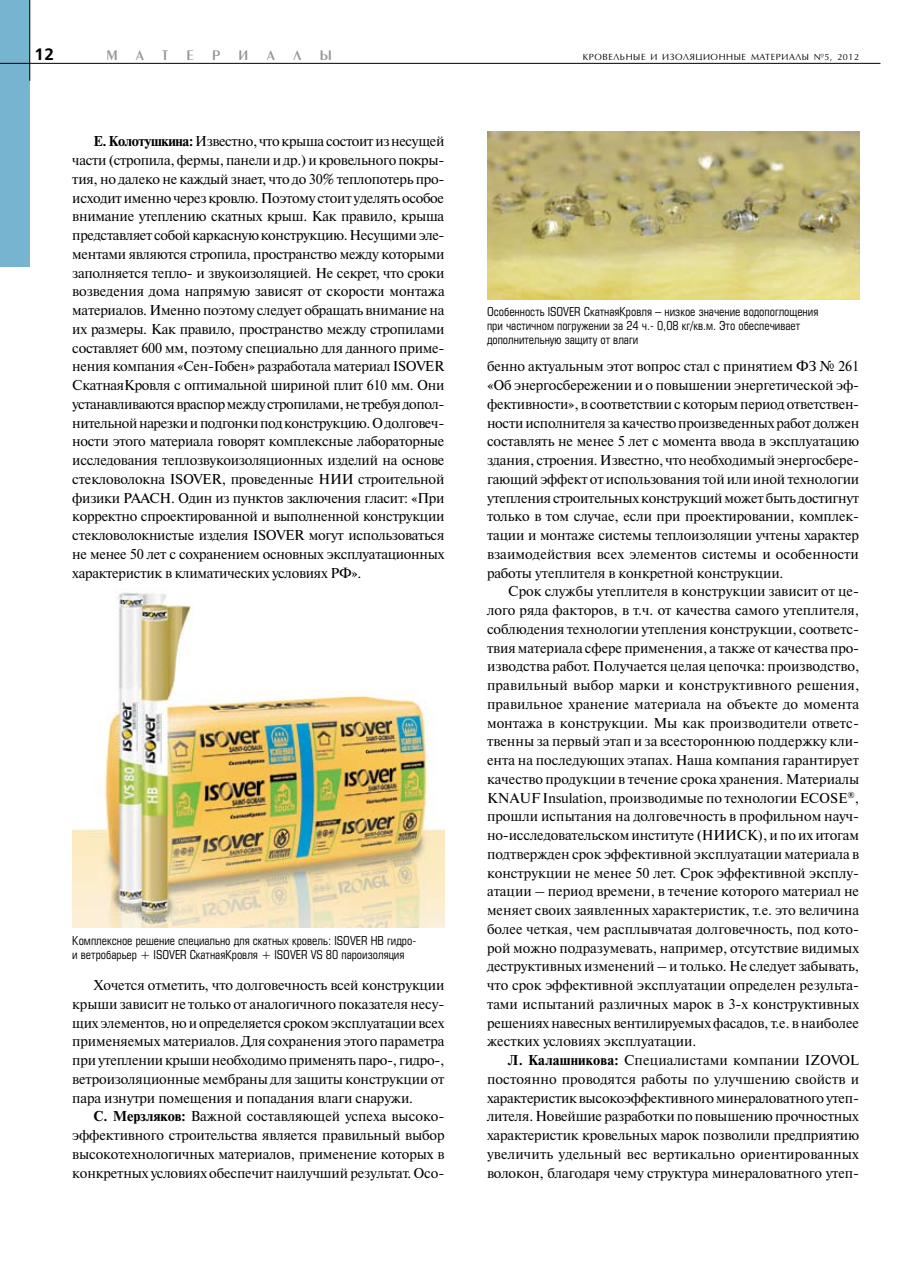
<style>
.page{position:relative;width:923px;height:1263px;background:#fff}
.page>*{position:absolute;margin:0;border:0;box-sizing:border-box;transform-origin:0 0}
.t1{font:700 16.5px "Free Set C";color:#000}
.t2{font:14.55px "Penta Demi";color:#939598}
.t3{font:14.25px/18.8px "Newton C";letter-spacing:-.01em;color:#000;text-align:justify}
.t4{font:12px/14.2px "Europe Cond";color:#000}
.t5{font:9px "AG Opus";letter-spacing:.065em;color:#000}
.s1{font-weight:700}
</style>
<div class="page">
<div style="left:0;top:0;width:30px;height:267px;background:#76b4cf"></div>
<img style="left:72px;top:592px;width:372px;height:336px">
<img style="left:487px;top:132px;width:372px;height:167px">
<hr style="left:29px;top:0;width:1px;height:81px;background:#000">
<hr style="left:0;top:63px;width:880px;height:1px;background:#000">
<p class="t1" style="left:34px;top:45px;width:22px">12</p>
<p class="t2" style="left:106px;top:48px;width:13px">М</p>
<p class="t2" style="left:136px;top:48px;width:34px">А Т</p>
<p class="t2" style="left:186px;top:48px;width:9px">Е</p>
<p class="t2" style="left:212px;top:48px;width:9px">Р</p>
<p class="t2" style="left:238px;top:48px;width:11px">И</p>
<p class="t2" style="left:267px;top:48px;width:10px">А</p>
<p class="t2" style="left:293px;top:48px;width:9px">Л</p>
<p class="t2" style="left:320px;top:48px;width:14px">Ы</p>
<p class="t5" style="left:583px;top:51px;width:278px">КРОВЕЛЬНЫЕ И ИЗОЛЯЦИОННЫЕ МАТЕРИАЛЫ №5, 2012</p>
<p class="t3" style="left:72px;top:132px;width:374px;text-indent:21px"><span class="s1">Е. Колотушкина:</span> Известно, что крыша состоит из несущей части (стропила, фермы, панели и др.) и кровельного покры&shy;тия, но далеко не каждый знает, что до 30% теплопотерь про&shy;исходит именно через кровлю. Поэтому стоит уделять особое внимание утеплению скатных крыш. Как правило, крыша представляет собой каркасную конструкцию. Несущими эле&shy;ментами являются стропила, пространство между которыми заполняется тепло- и звукоизоляцией. Не секрет, что сроки возведения дома напрямую зависят от скорости монтажа материалов. Именно поэтому следует обращать внимание на их размеры. Как правило, пространство между стропилами составляет 600 мм, поэтому специально для данного приме&shy;нения компания «Сен-Гобен» разработала материал ISOVER СкатнаяКровля с оптимальной шириной плит 610 мм. Они устанавливаются враспор между стропилами, не требуя допол&shy;нительной нарезки и подгонки под конструкцию. О долговеч&shy;ности этого материала говорят комплексные лабораторные исследования теплозвукоизоляционных изделий на основе стекловолокна ISOVER, проведенные НИИ строительной физики РААСН. Один из пунктов заключения гласит: «При корректно спроектированной и выполненной конструкции стекловолокнистые изделия ISOVER могут использоваться не менее 50 лет с сохранением основных эксплуатационных характеристик в климатических условиях РФ».</p>
<p class="t4" style="left:72px;top:933px;width:345px">Комплексное решение специально для скатных кровель: ISOVER HB гидро&shy;и ветробарьер + ISOVER СкатнаяКровля + ISOVER VS 80 пароизоляция</p>
<p class="t3" style="left:72px;top:976px;width:374px;text-indent:21px">Хочется отметить, что долговечность всей конструкции крыши зависит не только от аналогичного показателя несу&shy;щих элементов, но и определяется сроком эксплуатации всех применяемых материалов. Для сохранения этого параметра при утеплении крыши необходимо применять паро-, гидро-, ветроизоляционные мембраны для защиты конструкции от пара изнутри помещения и попадания влаги снаружи.</p>
<p class="t3" style="left:72px;top:1107px;width:374px;text-indent:21px"><span class="s1">С. Мерзляков:</span> Важной составляющей успеха высоко&shy;эффективного строительства является правильный выбор высокотехнологичных материалов, применение которых в конкретных условиях обеспечит наилучший результат. Осо-</p>
<p class="t4" style="left:487px;top:304px;width:333px">Особенность ISOVER СкатнаяКровля – низкое значение водопоглощения при частичном погружении за 24 ч.- 0,08 кг/кв.м. Это обеспечивает дополнительную защиту от влаги</p>
<p class="t3" style="left:487px;top:357px;width:374px">бенно актуальным этот вопрос стал с принятием ФЗ № 261 «Об энергосбережении и о повышении энергетической эф&shy;фективности», в соответствии с которым период ответствен&shy;ности исполнителя за качество произведенных работ должен составлять не менее 5 лет с момента ввода в эксплуатацию здания, строения. Известно, что необходимый энергосбере&shy;гающий эффект от использования той или иной технологии утепления строительных конструкций может быть достигнут только в том случае, если при проектировании, комплек&shy;тации и монтаже системы теплоизоляции учтены характер взаимодействия всех элементов системы и особенности работы утеплителя в конкретной конструкции.</p>
<p class="t3" style="left:487px;top:582px;width:374px;text-indent:21px">Срок службы утеплителя в конструкции зависит от це&shy;лого ряда факторов, в т.ч. от качества самого утеплителя, соблюдения технологии утепления конструкции, соответс&shy;твия материала сфере применения, а также от качества про&shy;изводства работ. Получается целая цепочка: производство, правильный выбор марки и конструктивного решения, правильное хранение материала на объекте до момента монтажа в конструкции. Мы как производители ответс&shy;твенны за первый этап и за всестороннюю поддержку кли&shy;ента на последующих этапах. Наша компания гарантирует качество продукции в течение срока хранения. Материалы KNAUF Insulation, производимые по технологии ECOSE<sup>®</sup>, прошли испытания на долговечность в профильном науч&shy;но-исследовательском институте (НИИСК), и по их итогам подтвержден срок эффективной эксплуатации материала в конструкции не менее 50 лет. Срок эффективной эксплу&shy;атации – период времени, в течение которого материал не меняет своих заявленных характеристик, т.е. это величина более четкая, чем расплывчатая долговечность, под кото&shy;рой можно подразумевать, например, отсутствие видимых деструктивных изменений – и только. Не следует забывать, что срок эффективной эксплуатации определен результа&shy;тами испытаний различных марок в 3-х конструктивных решениях навесных вентилируемых фасадов, т.е. в наиболее жестких условиях эксплуатации.</p>
<p class="t3" style="left:487px;top:1051px;width:374px;text-indent:21px"><span class="s1">Л. Калашникова:</span> Специалистами компании IZOVOL постоянно проводятся работы по улучшению свойств и характеристик высокоэффективного минераловатного утеп&shy;лителя. Новейшие разработки по повышению прочностных характеристик кровельных марок позволили предприятию увеличить удельный вес вертикально ориентированных волокон, благодаря чему структура минераловатного утеп-</p>
</div>
